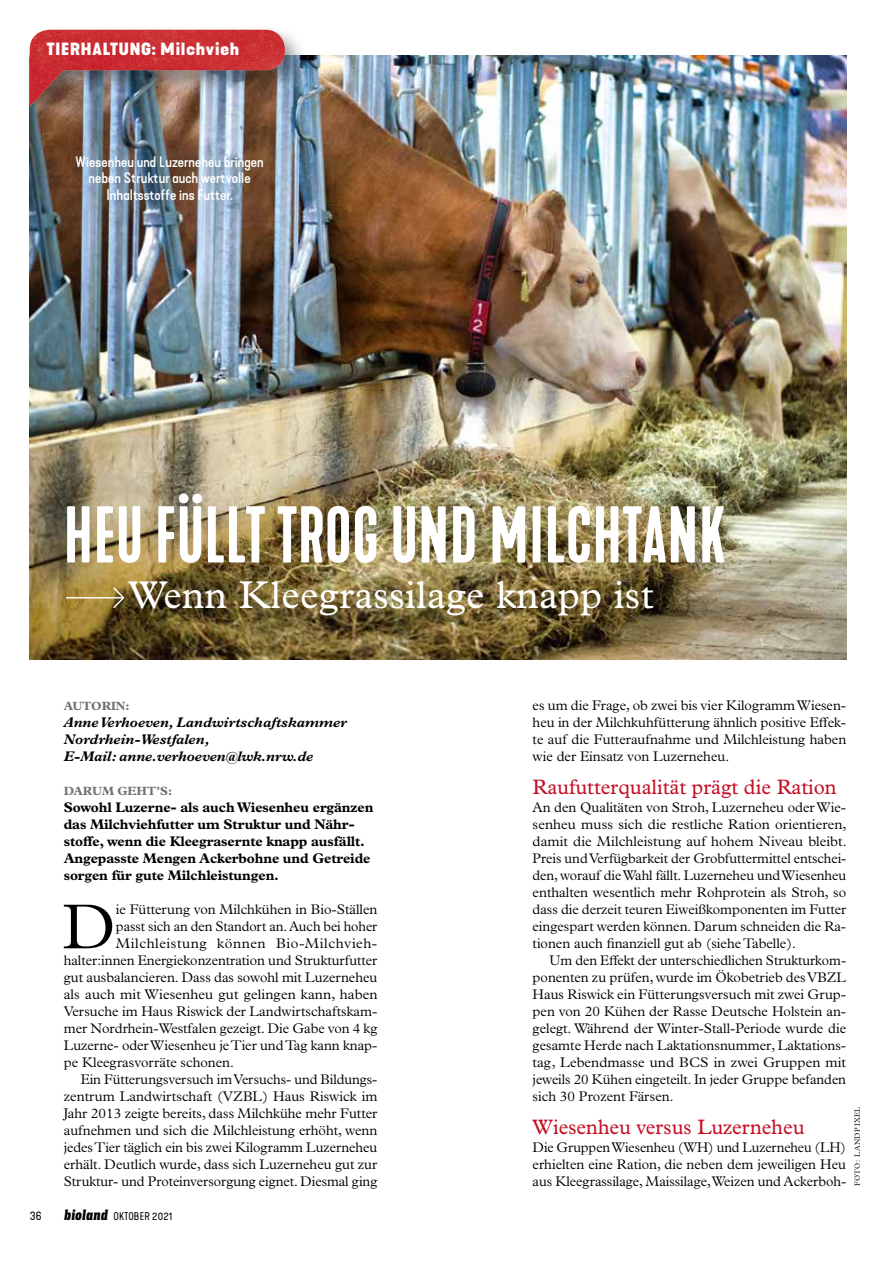
<style>
.page{position:relative;width:893px;height:1263px;background:#fff}
.page>*{position:absolute;margin:0;border:0;box-sizing:border-box;transform-origin:0 0}
.t1{font:500 condensed 75px "Kapra Neue";letter-spacing:.01em;color:#fff}
.t2{font:300 63.9px "Plantin MT Pro";color:#000}
.t3{font:39px "Plantin MT Pro";letter-spacing:.01em;color:#fff}
.t4{font:21px "Plantin MT Pro";color:#c51025}
.t5{font:900 expanded 16.5px "Kapra Neue";letter-spacing:.05em;color:#fff}
.t6{font:500 expanded 14.25px/16.5px "Kapra Neue";letter-spacing:.005em;color:#fff;text-align:center}
.t7{font:300 14.1px/17px "Plantin MT Pro";color:#000;text-align:justify}
.t8{font:700 14.1px/17px "Plantin MT Pro";letter-spacing:-.01em;color:#000}
.t9{font:italic 700 14.1px/17px "Plantin MT Pro";color:#000}
.t10{font:300 14.1px "Plantin MT Pro";letter-spacing:.035em;color:#000}
.t11{font:700 12px "Plantin MT Pro";color:#6f6f6e}
.t12{font:expanded 12px "Kapra Neue";color:#000;scale:.95 1}
.t13{font:expanded 10.5px "Kapra Neue";letter-spacing:.02em;color:#000}
.t14{font:300 7.5px "Plantin MT Pro";letter-spacing:.07em;color:#000}
.s1{font-family:"Leitura Headline Serif";font-style:italic;font-stretch:normal;font-size:15px}
</style>
<div class="page">
<img style="left:30px;top:55px;width:816px;height:604px">
<svg style="left:66px;top:587px;width:58px;height:21px"></svg>
<div style="left:24px;top:24px;width:284px;height:103px;background:#000;opacity:.4"></div>
<img style="left:30px;top:30px;width:255px;height:76px">
<p class="t5" style="left:47px;top:38px;width:194px">TIERHALTUNG: Milchvieh</p>
<p class="t6" style="left:76px;top:154px;width:190px">Wiesenheu und Luzerneheu bringen neben Struktur auch wertvolle<br>Inhaltsstoffe ins Futter.</p>
<h1 class="t1" style="left:64px;top:490px;width:663px">HEU FÜLLT TROG UND MILCHTANK</h1>
<h3 class="t3" style="left:128px;top:573px;width:527px">Wenn Kleegrassilage knapp ist</h3>
<p class="t11" style="left:64px;top:699px;width:67px">AUTORIN:</p>
<p class="t9" style="left:64px;top:714px;width:285px">Anne Verhoeven, Landwirtschaftskammer<br>Nordrhein-Westfalen,<br>E-Mail: anne.verhoeven@lwk.nrw.de</p>
<p class="t11" style="left:64px;top:784px;width:110px">DARUM GEHT’S:</p>
<p class="t8" style="left:64px;top:799px;width:311px">Sowohl Luzerne- als auch Wiesenheu ergänzen das Milchviehfutter um Struktur und Nähr&shy;stoffe, wenn die Kleegrasernte knapp ausfällt.<br>Angepasste Mengen Ackerbohne und Getreide sorgen für gute Milchleistungen.</p>
<h2 class="t2" style="left:62px;top:890px;width:55px">D</h2>
<p class="t7" style="left:116px;top:901px;width:263px">ie Fütterung von Milchkühen in Bio-Ställen</p>
<p class="t7" style="left:116px;top:918px;width:263px">passt sich an den Standort an. Auch bei hoher</p>
<p class="t10" style="left:116px;top:935px;width:262px">Milchleistung können Bio-Milchvieh-</p>
<p class="t7" style="left:64px;top:952px;width:315px">halter:innen Energiekonzentration und Strukturfutter</p>
<p class="t7" style="left:64px;top:969px;width:315px">gut ausbalancieren. Dass das sowohl mit Luzerneheu</p>
<p class="t7" style="left:64px;top:986px;width:315px">als auch mit Wiesenheu gut gelingen kann, haben</p>
<p class="t7" style="left:64px;top:1003px;width:315px">Versuche im Haus Riswick der Landwirtschaftskam-</p>
<p class="t7" style="left:64px;top:1020px;width:315px">mer Nordrhein-Westfalen gezeigt. Die Gabe von 4 kg</p>
<p class="t7" style="left:64px;top:1037px;width:315px">Luzerne- oder Wiesenheu je Tier und Tag kann knap-</p>
<p class="t7" style="left:64px;top:1054px;width:172px">pe Kleegrasvorräte schonen.</p>
<p class="t7" style="left:81px;top:1071px;width:298px">Ein Fütterungsversuch im Versuchs- und Bildungs-</p>
<p class="t7" style="left:64px;top:1088px;width:315px">zentrum Landwirtschaft (VZBL) Haus Riswick im</p>
<p class="t7" style="left:64px;top:1105px;width:315px">Jahr 2013 zeigte bereits, dass Milchkühe mehr Futter</p>
<p class="t7" style="left:64px;top:1122px;width:315px">aufnehmen und sich die Milchleistung erhöht, wenn</p>
<p class="t7" style="left:64px;top:1139px;width:315px">jedes Tier täglich ein bis zwei Kilogramm Luzerneheu</p>
<p class="t7" style="left:64px;top:1156px;width:315px">erhält. Deutlich wurde, dass sich Luzerneheu gut zur</p>
<p class="t7" style="left:64px;top:1173px;width:315px">Struktur- und Proteinversorgung eignet. Diesmal ging</p>
<p class="t12" style="left:30px;top:1209px;width:14px">36</p>
<p class="t13" style="left:64px;top:1210px;width:110px"><span class="s1">bioland</span> OKTOBER 2021</p>
<p class="t7" style="left:533px;top:697px;width:315px">es um die Frage, ob zwei bis vier Kilogramm Wiesen&shy;heu in der Milchkuhfütterung ähnlich positive Effek&shy;te auf die Futteraufnahme und Milchleistung haben wie der Einsatz von Luzerneheu.</p>
<h3 class="t4" style="left:533px;top:774px;width:306px">Raufutterqualität prägt die Ration</h3>
<p class="t7" style="left:533px;top:799px;width:316px">An den Qualitäten von Stroh, Luzerneheu oder Wie&shy;senheu muss sich die restliche Ration orientieren, damit die Milchleistung auf hohem Niveau bleibt.<br>Preis und Verfügbarkeit der Grobfuttermittel entschei&shy;den, worauf die Wahl fällt. Luzerneheu und Wiesenheu enthalten wesentlich mehr Rohprotein als Stroh, so dass die derzeit teuren Eiweißkomponenten im Futter eingespart werden können. Darum schneiden die Ra&shy;tionen auch finanziell gut ab (siehe Tabelle).</p>
<p class="t7" style="left:533px;top:952px;width:315px;text-indent:17px">Um den Effekt der unterschiedlichen Strukturkom&shy;ponenten zu prüfen, wurde im Ökobetrieb des VBZL Haus Riswick ein Fütterungsversuch mit zwei Grup&shy;pen von 20 Kühen der Rasse Deutsche Holstein an&shy;gelegt. Während der Winter-Stall-Periode wurde die gesamte Herde nach Laktationsnummer, Laktations&shy;tag, Lebendmasse und BCS in zwei Gruppen mit jeweils 20 Kühen eingeteilt. In jeder Gruppe befanden sich 30 Prozent Färsen.</p>
<h3 class="t4" style="left:533px;top:1115px;width:273px">Wiesenheu versus Luzerneheu</h3>
<p class="t7" style="left:533px;top:1139px;width:315px">Die Gruppen Wiesenheu (WH) und Luzerneheu (LH) erhielten eine Ration, die neben dem jeweiligen Heu aus Kleegrassilage, Maissilage, Weizen und Ackerboh-</p>
<p class="t14" style="left:853px;top:1186px;width:82px;rotate:-90deg">FOTO: LANDPIXEL</p>
</div>
